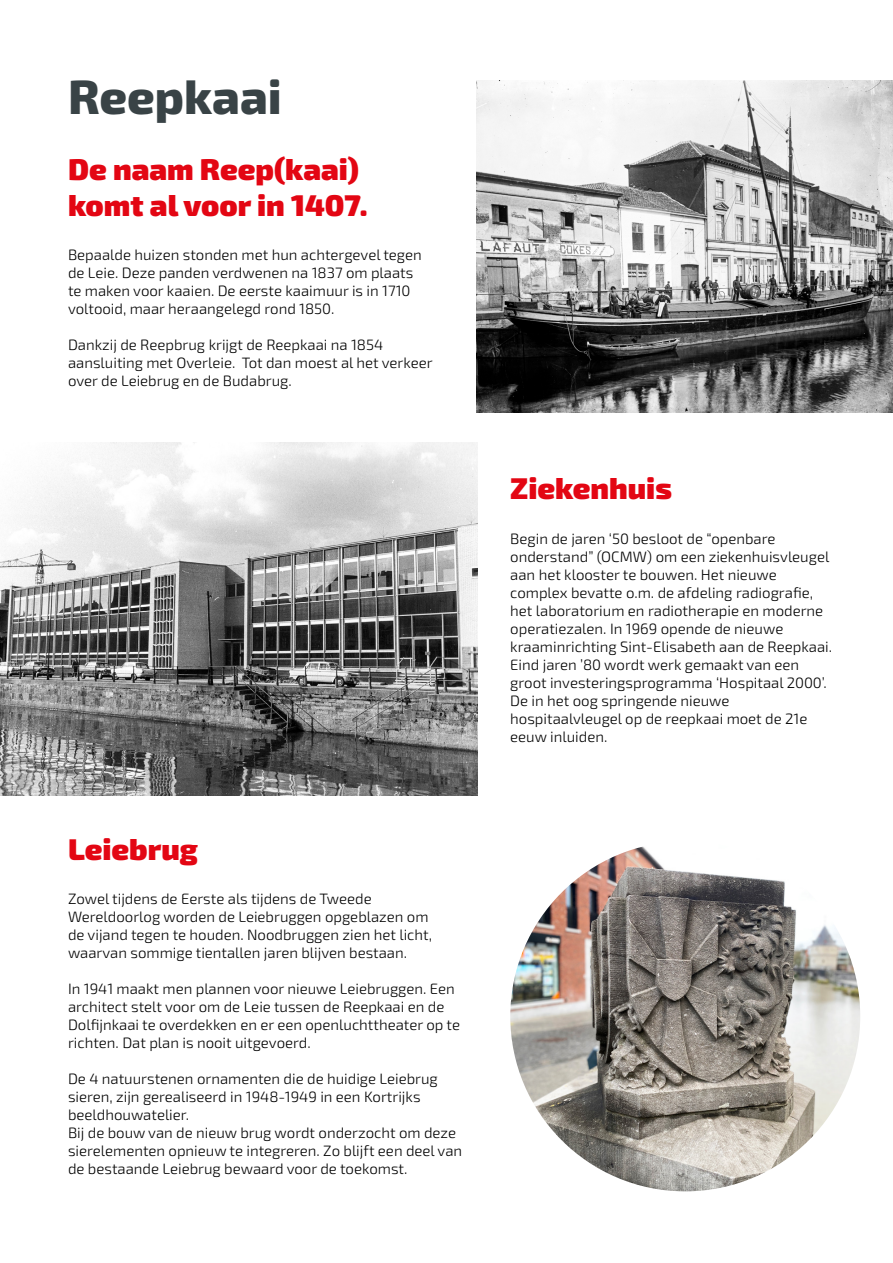
<style>
.page{position:relative;width:893px;height:1263px;background:#fff}
.page>*{position:absolute;margin:0;border:0;box-sizing:border-box;transform-origin:0 0}
.t1{font:800 48px "Exo 2";color:#394346}
.t2{font:900 30px/36px "Exo 2";color:#e30613}
.t3{font:300 15px/18px "Exo 2";color:#000}
</style>
<div class="page">
<img style="left:0;top:442px;width:478px;height:353px">
<img style="left:476px;top:81px;width:417px;height:331px">
<img style="left:510px;top:841px;width:350px;height:350px;border-radius:175px">
<h1 class="t1" style="left:68px;top:60px;width:215px">Reepkaai</h1>
<h2 class="t2" style="left:68px;top:150px;width:301px">De naam Reep(kaai) komt al voor in 1407.</h2>
<p class="t3" style="left:68px;top:245px;width:355px">Bepaalde huizen stonden met hun achtergevel tegen de Leie. Deze panden verdwenen na 1837 om plaats te maken voor kaaien. De eerste kaaimuur is in 1710 voltooid, maar heraangelegd rond 1850.</p>
<p class="t3" style="left:68px;top:335px;width:366px">Dankzij de Reepbrug krijgt de Reepkaai na 1854 aansluiting met Overleie. Tot dan moest al het verkeer over de Leiebrug en de Budabrug.</p>
<h2 class="t2" style="left:68px;top:829px;width:131px">Leiebrug</h2>
<p class="t3" style="left:68px;top:890px;width:365px">Zowel tijdens de Eerste als tijdens de Tweede Wereldoorlog worden de Leiebruggen opgeblazen om de vijand tegen te houden. Noodbruggen zien het licht, waarvan sommige tientallen jaren blijven bestaan.</p>
<p class="t3" style="left:68px;top:980px;width:394px">In 1941 maakt men plannen voor nieuwe Leiebruggen. Een architect stelt voor om de Leie tussen de Reepkaai en de Dolfijnkaai te overdekken en er een openluchttheater op te richten. Dat plan is nooit uitgevoerd.</p>
<p class="t3" style="left:68px;top:1070px;width:396px">De 4 natuurstenen ornamenten die de huidige Leiebrug sieren, zijn gerealiseerd in 1948-1949 in een Kortrijks beeldhouwatelier.<br>Bij de bouw van de nieuw brug wordt onderzocht om deze sierelementen opnieuw te integreren. Zo blijft een deel van de bestaande Leiebrug bewaard voor de toekomst.</p>
<h2 class="t2" style="left:510px;top:469px;width:163px">Ziekenhuis</h2>
<p class="t3" style="left:510px;top:529px;width:323px">Begin de jaren ‘50 besloot de “openbare onderstand” (OCMW) om een ziekenhuisvleugel aan het klooster te bouwen. Het nieuwe complex bevatte o.m. de afdeling radiografie, het laboratorium en radiotherapie en moderne operatiezalen. In 1969 opende de nieuwe kraaminrichting Sint-Elisabeth aan de Reepkaai.<br>Eind jaren ’80 wordt werk gemaakt van een groot investeringsprogramma ‘Hospitaal 2000’.<br>De in het oog springende nieuwe hospitaalvleugel op de reepkaai moet de 21e eeuw inluiden.</p>
</div>
